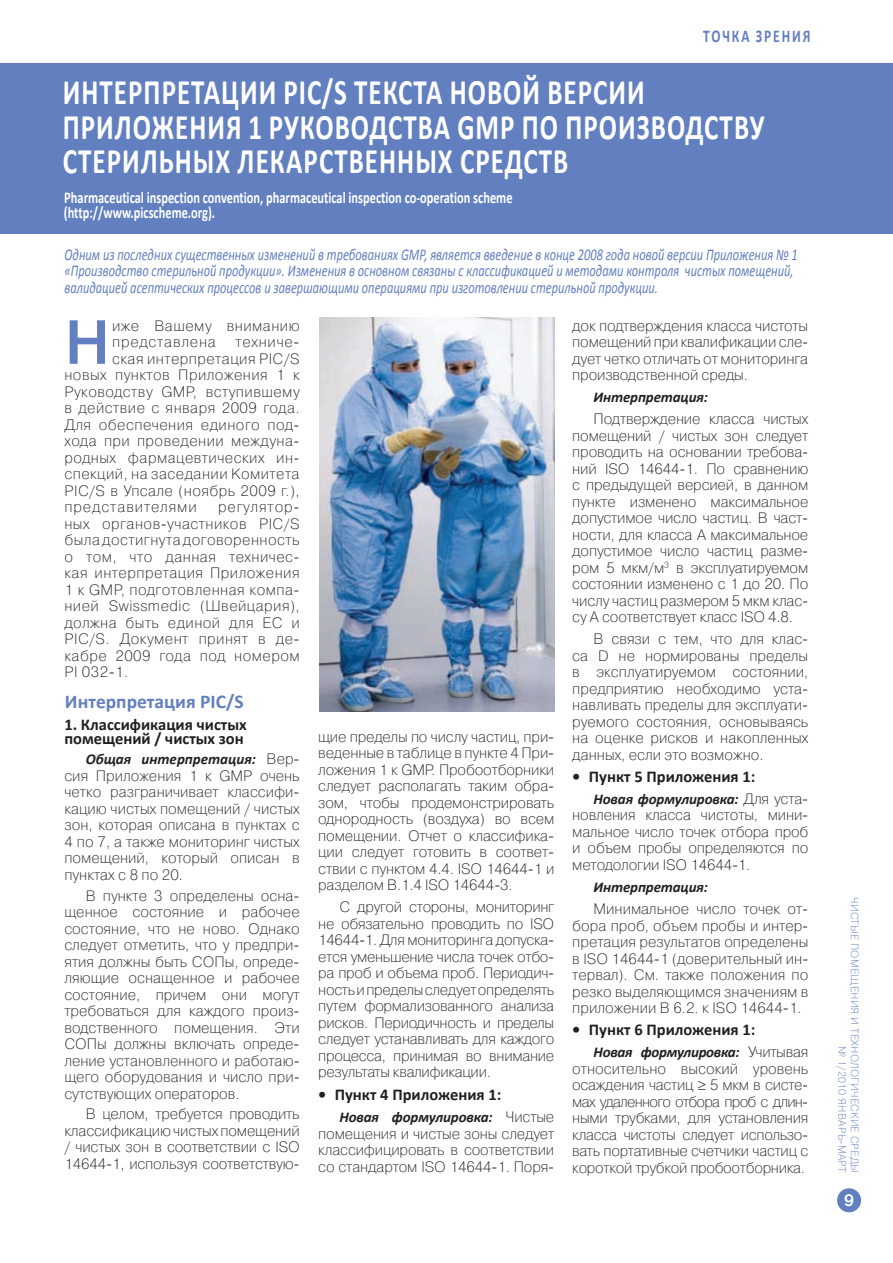
<style>
.page{position:relative;width:893px;height:1263px;background:#fff}
.page>*{position:absolute;margin:0;border:0;box-sizing:border-box;transform-origin:0 0}
.t1{font:700 62.1px "Pragmatica Light C";color:#627fc0}
.t2{font:700 36px "Calibri";letter-spacing:.04em;color:#fff;scale:.75 1}
.t3{font:700 19.5px "Calibri";color:#627fc0}
.t4{font:700 18px "Calibri";letter-spacing:.14em;color:#627fc0;scale:.75 1}
.t5{font:italic 16.5px/16.5px "Calibri";color:#627fc0;scale:.75 1}
.t6{font:700 16.5px/15px "Calibri";color:#fff;scale:.75 1}
.t7{font:700 16.5px/13.5px "Calibri";color:#231f20}
.t8{font:700 16.5px "Pragmatica Light C";color:#fff}
.t9{font:15px/16.5px "Pragmatica Light C";color:#231f20;text-align:justify}
.t10{font:15px/16.5px "Pragmatica Light C";letter-spacing:.03em;color:#231f20}
.t11{font:italic 700 15px "Calibri";letter-spacing:-.01em;color:#231f20}
.t12{font:15px "Pragmatica Light C";letter-spacing:.06em;color:#231f20}
.t13{font:15px "Pragmatica Light C";letter-spacing:.05em;color:#231f20}
.t14{font:10.5px/12.6px "Pragmatica Light C";letter-spacing:.025em;color:#627fc0;text-align:right}
.s1{font-family:"Pragmatica Light C";font-weight:400;font-style:normal}
</style>
<div class="page">
<div style="left:837px;top:1188px;width:24px;height:24px;background:#627fc0;border-radius:50%"></div>
<div style="left:0;top:63px;width:893px;height:170px;background:#627fc0"></div>
<img style="left:319px;top:317px;width:236px;height:395px">
<p class="t4" style="left:703px;top:25px;width:145px">точка зрения</p>
<h2 class="t2" style="left:63px;top:70px;width:23px">ИНТЕРПРЕТАЦИ</h2>
<h2 class="t2" style="left:259px;top:70px;width:279px">и PIC/S ТЕКСТА НОВО</h2>
<h2 class="t2" style="left:523px;top:70px;width:55px">Й ВЕРСИИ</h2>
<h2 class="t2" style="left:63px;top:104px;width:25px">ПРИЛОЖЕНИЯ</h2>
<h2 class="t2" style="left:248px;top:104px;width:113px">1 РУКОВОДСТВА</h2>
<h2 class="t2" style="left:457px;top:104px;width:411px">GMP по производству</h2>
<h2 class="t2" style="left:63px;top:139px;width:24px">СТЕРИЛЬНЫХ</h2>
<h2 class="t2" style="left:238px;top:139px;width:88px">ЛЕ КАРСТВЕННЫХ</h2>
<h2 class="t2" style="left:460px;top:139px;width:22px">СРЕДСТВ</h2>
<p class="t6" style="left:64px;top:189px;width:600px">pharmaceutical inspection convention, pharmaceutical inspection co-operation scheme (http://www.picscheme.org).</p>
<p class="t5" style="left:64px;top:245px;width:979px">Одним из последних существенных изменений в требованиях GMP, является введение в конце 2008 года новой версии Приложения № 1 «Производство стерильной продукции». Изменения в основном связаны с классификацией и методами контроля чистых помещений, валидацией асептических процессов и завершающими операциями при изготовлении стерильной продукции.</p>
<h1 class="t1" style="left:64px;top:309px;width:47px">Н</h1>
<p class="t10" style="left:112px;top:317px;width:189px">иже Вашему вниманию представлена</p>
<p class="t9" style="left:572px;top:317px;width:238px">док подтверждения класса чистоты помещений при квалификации сле&shy;дует четко отличать от мониторинга производственной среды.</p>
<p class="t11" style="left:594px;top:388px;width:116px">Интерпретация:</p>
<p class="t9" style="left:572px;top:411px;width:238px;text-indent:21px">Подтверждение класса чистых помещений / чистых зон следует проводить на основании требова&shy;ний ISO 14644-1. По сравнению с предыдущей версией, в данном пункте изменено максимальное допустимое число частиц. В част&shy;ности, для класса А максимальное допустимое число частиц разме&shy;ром 5 мкм/м<sup>3</sup> в эксплуатируемом состоянии изменено с 1 до 20. По числу частиц размером 5 мкм клас&shy;су А соответствует класс ISO 4.8.</p>
<p class="t9" style="left:572px;top:631px;width:238px;text-indent:21px">В связи с тем, что для клас&shy;са D не нормированы пределы в эксплуатируемом состоянии, предприятию необходимо уста&shy;навливать пределы для эксплуати&shy;руемого состояния, основываясь на оценке рисков и накопленных данных, если это возможно.</p>
<p class="t7" style="left:572px;top:769px;width:185px">• Пункт 5 Приложения 1:</p>
<p class="t11" style="left:594px;top:790px;width:216px">Новая формулировка: <span class="s1">Для уста-</span></p>
<p class="t9" style="left:572px;top:807px;width:238px">новления класса чистоты, мини&shy;мальное число точек отбора проб и объем пробы определяются по методологии ISO 14644-1.</p>
<p class="t11" style="left:594px;top:878px;width:116px">Интерпретация:</p>
<p class="t9" style="left:572px;top:901px;width:238px;text-indent:21px">Минимальное число точек от&shy;бора проб, объем пробы и интер&shy;претация результатов определены в ISO 14644-1 (доверительный ин&shy;тервал). См. также положения по резко выделяющимся значениям в приложении В 6.2. к ISO 14644-1.</p>
<p class="t7" style="left:572px;top:1022px;width:185px">• Пункт 6 Приложения 1:</p>
<p class="t11" style="left:594px;top:1043px;width:216px">Новая формулировка: <span class="s1">Учитывая</span></p>
<p class="t9" style="left:572px;top:1060px;width:238px">относительно высокий уровень осаждения частиц ≥ 5 мкм в систе&shy;мах удаленного отбора проб с длин&shy;ными трубками, для установления класса чистоты следует использо&shy;вать портативные счетчики частиц с короткой трубкой пробоотборника.</p>
<p class="t13" style="left:235px;top:334px;width:66px">техниче-</p>
<p class="t10" style="left:112px;top:350px;width:189px">ская интерпретация PIC/S</p>
<p class="t10" style="left:64px;top:367px;width:237px">новых пунктов Приложения 1 к</p>
<p class="t10" style="left:64px;top:383px;width:237px">Руководству GMP, вступившему</p>
<p class="t10" style="left:64px;top:400px;width:237px">в действие с января 2009 года.</p>
<p class="t10" style="left:64px;top:416px;width:237px">Для обеспечения единого под-</p>
<p class="t10" style="left:64px;top:433px;width:237px">хода при проведении междуна-</p>
<p class="t10" style="left:64px;top:449px;width:237px">родных фармацевтических ин-</p>
<p class="t10" style="left:64px;top:466px;width:237px">спекций, на заседании Комитета</p>
<p class="t10" style="left:64px;top:482px;width:237px">PIC/S в Упсале (ноябрь 2009 г.),</p>
<p class="t12" style="left:64px;top:499px;width:134px">представителями</p>
<p class="t9" style="left:64px;top:499px;width:237px;text-indent:154px">регулятор&shy;ных органов-участников PIC/S была достигнута договоренность о том, что данная техничес&shy;кая интерпретация Приложения 1 к GMP, подготовленная компа&shy;нией Swissmedic (Швейцария), должна быть единой для ЕС и PIC/S. Документ принят в де&shy;кабре 2009 года под номером PI 032-1.</p>
<h3 class="t3" style="left:65px;top:689px;width:180px">интерпретация PIC/S</h3>
<p class="t7" style="left:64px;top:717px;width:184px">1. Классификация чистых помещений / чистых зон</p>
<p class="t11" style="left:86px;top:750px;width:216px">Общая интерпретация: <span class="s1">Вер-</span></p>
<p class="t9" style="left:64px;top:767px;width:237px">сия Приложения 1 к GMP очень четко разграничивает классифи&shy;кацию чистых помещений / чистых зон, которая описана в пунктах с 4 по 7, а также мониторинг чистых помещений, который описан в пунктах с 8 по 20.</p>
<p class="t9" style="left:64px;top:887px;width:237px;text-indent:21px">В пункте 3 определены осна&shy;щенное состояние и рабочее состояние, что не ново. Однако следует отметить, что у предпри&shy;ятия должны быть СОПы, опреде&shy;ляющие оснащенное и рабочее состояние, причем они могут требоваться для каждого произ&shy;водственного помещения. Эти СОПы должны включать опреде&shy;ление установленного и работаю&shy;щего оборудования и число при&shy;сутствующих операторов.</p>
<p class="t9" style="left:64px;top:1106px;width:237px;text-indent:21px">В целом, требуется проводить классификацию чистых помещений / чистых зон в соответствии с ISO 14644-1, используя соответствую-</p>
<p class="t9" style="left:318px;top:728px;width:238px">щие пределы по числу частиц, при&shy;веденные в таблице в пункте 4 При&shy;ложения 1 к GMP. Пробоотборники следует располагать таким обра&shy;зом, чтобы продемонстрировать однородность (воздуха) во всем помещении. Отчет о классифика&shy;ции следует готовить в соответ&shy;ствии с пунктом 4.4. ISO 14644-1 и разделом В.1.4 ISO 14644-3.</p>
<p class="t9" style="left:318px;top:899px;width:238px;text-indent:21px">С другой стороны, мониторинг не обязательно проводить по ISO 14644-1. Для мониторинга допуска&shy;ется уменьшение числа точек отбо&shy;ра проб и объема проб. Периодич&shy;ность и пределы следует определять путем формализованного анализа рисков. Периодичность и пределы следует устанавливать для каждого процесса, принимая во внимание результаты квалификации.</p>
<p class="t7" style="left:318px;top:1087px;width:185px">• Пункт 4 Приложения 1:</p>
<p class="t11" style="left:339px;top:1108px;width:216px">Новая формулировка: <span class="s1">Чистые</span></p>
<p class="t9" style="left:318px;top:1125px;width:238px">помещения и чистые зоны следует классифицировать в соответствии со стандартом ISO 14644-1. Поря-</p>
<p class="t14" style="left:861px;top:897px;width:277px;rotate:90deg">ЧИСТЫЕ ПОМЕЩЕНИЯ И ТЕХНОЛОГИЧЕСКИЕ СРЕДЫ № 1/2010 ЯНВАРЬ-МАРТ</p>
<p class="t8" style="left:844px;top:1191px;width:11px">9</p>
</div>
